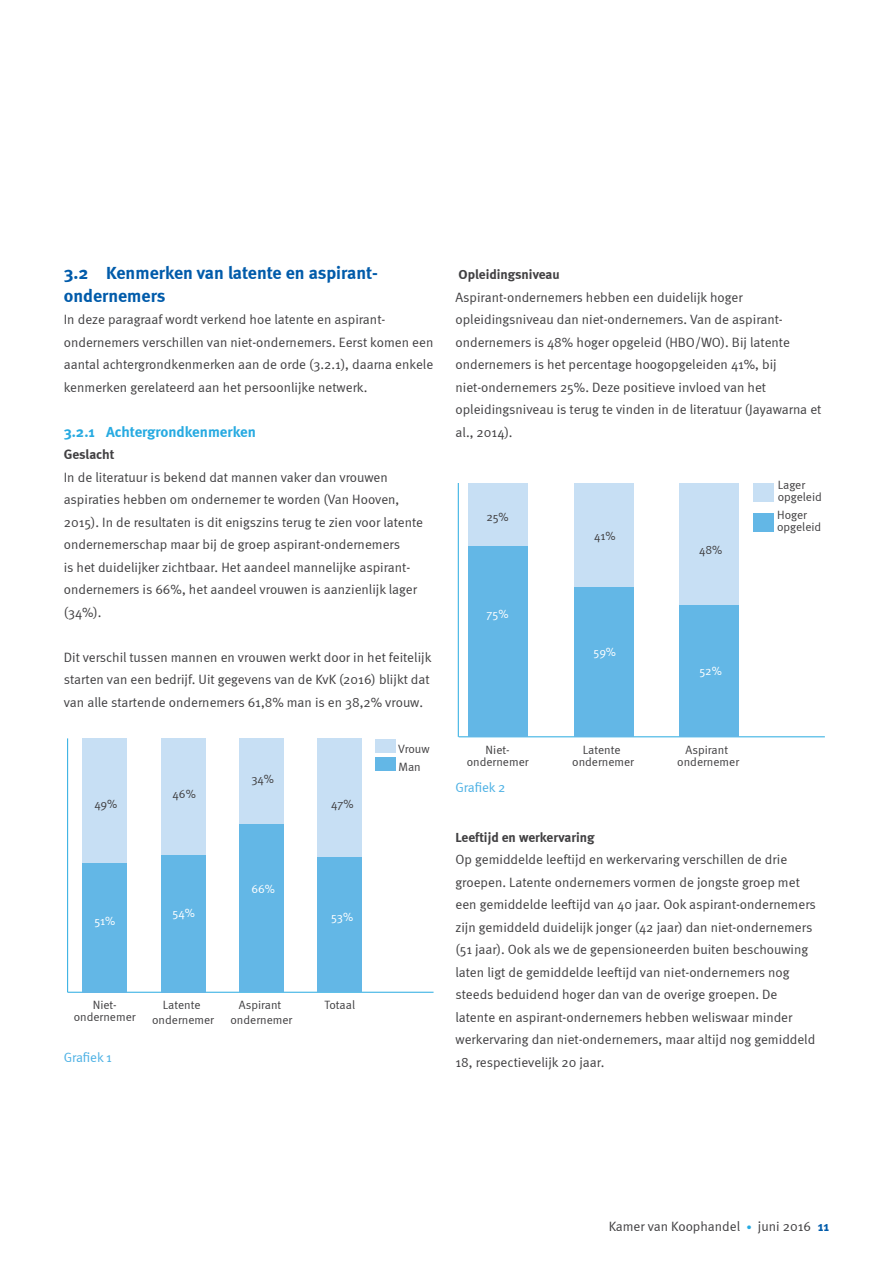
<style>
.page{position:relative;width:893px;height:1263px;background:#fff}
.page>*{position:absolute;margin:0;border:0;box-sizing:border-box;transform-origin:0 0}
.t1{font:700 18px/22.5px "Meta";color:#005baa}
.t2{font:700 15px "Meta";color:#27aae1}
.t3{font:13.5px/22.5px "Meta Normal";color:#414042}
.t4{font:700 13.5px "Meta";color:#414042}
.t5{font:13.5px "Meta Normal";letter-spacing:-.01em;color:#4bb0e4}
.t6{font:12px/12px "Meta Normal";color:#414042;text-align:center}
.t7{font:12px "Meta Normal";letter-spacing:-.01em;color:#fff}
.s1{font-size:10.5px;color:#27aae1}
.s2{font-family:"Meta";font-weight:700;color:#005baa}
</style>
<div class="page">
<hr style="left:68px;top:992px;width:366px;height:1px;background:#27aae1">
<hr style="left:67px;top:738px;width:1px;height:254px;background:#27aae1">
<div style="left:376px;top:739px;width:20px;height:14px;background:#c7dff4"></div>
<div style="left:82px;top:738px;width:45px;height:125px;background:#c7dff4"></div>
<div style="left:161px;top:738px;width:44px;height:117px;background:#c7dff4"></div>
<div style="left:239px;top:738px;width:45px;height:87px;background:#c7dff4"></div>
<div style="left:317px;top:738px;width:45px;height:120px;background:#c7dff4"></div>
<div style="left:376px;top:757px;width:20px;height:14px;background:#63b7e6"></div>
<div style="left:82px;top:863px;width:45px;height:129px;background:#63b7e6"></div>
<div style="left:161px;top:855px;width:44px;height:137px;background:#63b7e6"></div>
<div style="left:239px;top:825px;width:45px;height:167px;background:#63b7e6"></div>
<div style="left:317px;top:858px;width:45px;height:134px;background:#63b7e6"></div>
<hr style="left:459px;top:736px;width:366px;height:1px;background:#27aae1">
<hr style="left:458px;top:483px;width:1px;height:254px;background:#27aae1">
<div style="left:468px;top:483px;width:59px;height:63px;background:#c7dff4"></div>
<div style="left:574px;top:483px;width:59px;height:104px;background:#c7dff4"></div>
<div style="left:680px;top:483px;width:59px;height:122px;background:#c7dff4"></div>
<div style="left:468px;top:546px;width:59px;height:191px;background:#63b7e6"></div>
<div style="left:574px;top:587px;width:59px;height:150px;background:#63b7e6"></div>
<div style="left:680px;top:605px;width:59px;height:132px;background:#63b7e6"></div>
<div style="left:754px;top:483px;width:20px;height:18px;background:#c7dff4"></div>
<div style="left:754px;top:513px;width:20px;height:18px;background:#63b7e6"></div>
<h1 class="t1" style="left:64px;top:261px;width:316px">3.2 Kenmerken van latente en aspirant&shy;ondernemers</h1>
<p class="t3" style="left:64px;top:308px;width:371px">In deze paragraaf wordt verkend hoe latente en aspirant&shy;ondernemers verschillen van niet-ondernemers. Eerst komen een aantal achtergrondkenmerken aan de orde (3.2.1), daarna enkele kenmerken gerelateerd aan het persoonlijke netwerk.</p>
<p class="t2" style="left:64px;top:422px;width:194px">3.2.1 Achtergrondkenmerken</p>
<p class="t4" style="left:64px;top:446px;width:52px">Geslacht</p>
<p class="t3" style="left:64px;top:465px;width:361px">In de literatuur is bekend dat mannen vaker dan vrouwen aspiraties hebben om ondernemer te worden (Van Hooven, 2015). In de resultaten is dit enigszins terug te zien voor latente ondernemerschap maar bij de groep aspirant-ondernemers<br>is het duidelijker zichtbaar. Het aandeel mannelijke aspirant&shy;ondernemers is 66%, het aandeel vrouwen is aanzienlijk lager (34%).</p>
<p class="t3" style="left:64px;top:645px;width:369px">Dit verschil tussen mannen en vrouwen werkt door in het feitelijk starten van een bedrijf. Uit gegevens van de KvK (2016) blijkt dat van alle startende ondernemers 61,8% man is en 38,2% vrouw.</p>
<p class="t6" style="left:398px;top:739px;width:33px;line-height:18.1px;text-align:left">Vrouw<br>Man</p>
<p class="t6" style="left:251px;top:773px;width:24px">34%</p>
<p class="t6" style="left:94px;top:798px;width:24px">49%</p>
<p class="t6" style="left:173px;top:787px;width:25px">46%</p>
<p class="t6" style="left:331px;top:797px;width:24px">47%</p>
<p class="t7" style="left:251px;top:882px;width:25px">66%</p>
<p class="t7" style="left:94px;top:914px;width:23px">51%</p>
<p class="t7" style="left:173px;top:906px;width:24px">54%</p>
<p class="t7" style="left:331px;top:909px;width:24px">53%</p>
<p class="t6" style="left:74px;top:999px;width:63px">Niet&shy;ondernemer</p>
<p class="t6" style="left:152px;top:997px;width:63px;line-height:14.4px">Latente ondernemer</p>
<p class="t6" style="left:239px;top:999px;width:44px">Aspirant</p>
<p class="t6" style="left:325px;top:999px;width:32px">Totaal</p>
<p class="t6" style="left:230px;top:1013px;width:63px">ondernemer</p>
<p class="t5" style="left:64px;top:1049px;width:50px">Grafiek 1</p>
<p class="t4" style="left:459px;top:266px;width:103px">Opleidingsniveau</p>
<p class="t3" style="left:455px;top:285px;width:367px">Aspirant-ondernemers hebben een duidelijk hoger opleidingsniveau dan niet-ondernemers. Van de aspirant&shy;ondernemers is 48% hoger opgeleid (HBO/WO). Bij latente ondernemers is het percentage hoogopgeleiden 41%, bij niet-ondernemers 25%. Deze positieve invloed van het opleidingsniveau is terug te vinden in de literatuur (Jayawarna et al., 2014).</p>
<p class="t6" style="left:486px;top:511px;width:24px">25%</p>
<p class="t7" style="left:487px;top:606px;width:23px">75%</p>
<p class="t6" style="left:467px;top:743px;width:63px">Niet&shy;ondernemer</p>
<p class="t6" style="left:594px;top:530px;width:23px">41%</p>
<p class="t7" style="left:594px;top:645px;width:24px">59%</p>
<p class="t6" style="left:572px;top:743px;width:63px">Latente ondernemer</p>
<p class="t6" style="left:699px;top:544px;width:25px">48%</p>
<p class="t6" style="left:778px;top:478px;width:46px;text-align:left">Lager opgeleid</p>
<p class="t6" style="left:777px;top:508px;width:46px;text-align:left">Hoger opgeleid</p>
<p class="t7" style="left:699px;top:664px;width:24px">52%</p>
<p class="t6" style="left:677px;top:743px;width:63px">Aspirant ondernemer</p>
<p class="t5" style="left:455px;top:779px;width:51px">Grafiek 2</p>
<p class="t4" style="left:455px;top:829px;width:141px">Leeftijd en werkervaring</p>
<p class="t3" style="left:455px;top:848px;width:362px">Op gemiddelde leeftijd en werkervaring verschillen de drie groepen. Latente ondernemers vormen de jongste groep met een gemiddelde leeftijd van 40 jaar. Ook aspirant-ondernemers zijn gemiddeld duidelijk jonger (42 jaar) dan niet-ondernemers (51 jaar). Ook als we de gepensioneerden buiten beschouwing laten ligt de gemiddelde leeftijd van niet-ondernemers nog steeds beduidend hoger dan van de overige groepen. De latente en aspirant-ondernemers hebben weliswaar minder werkervaring dan niet-ondernemers, maar altijd nog gemiddeld 18, respectievelijk 20 jaar.</p>
<p class="t3" style="left:609px;top:1215px;width:222px">Kamer van Koophandel <span class="s1">•</span> juni 2016 <span class="s2">11</span></p>
</div>
